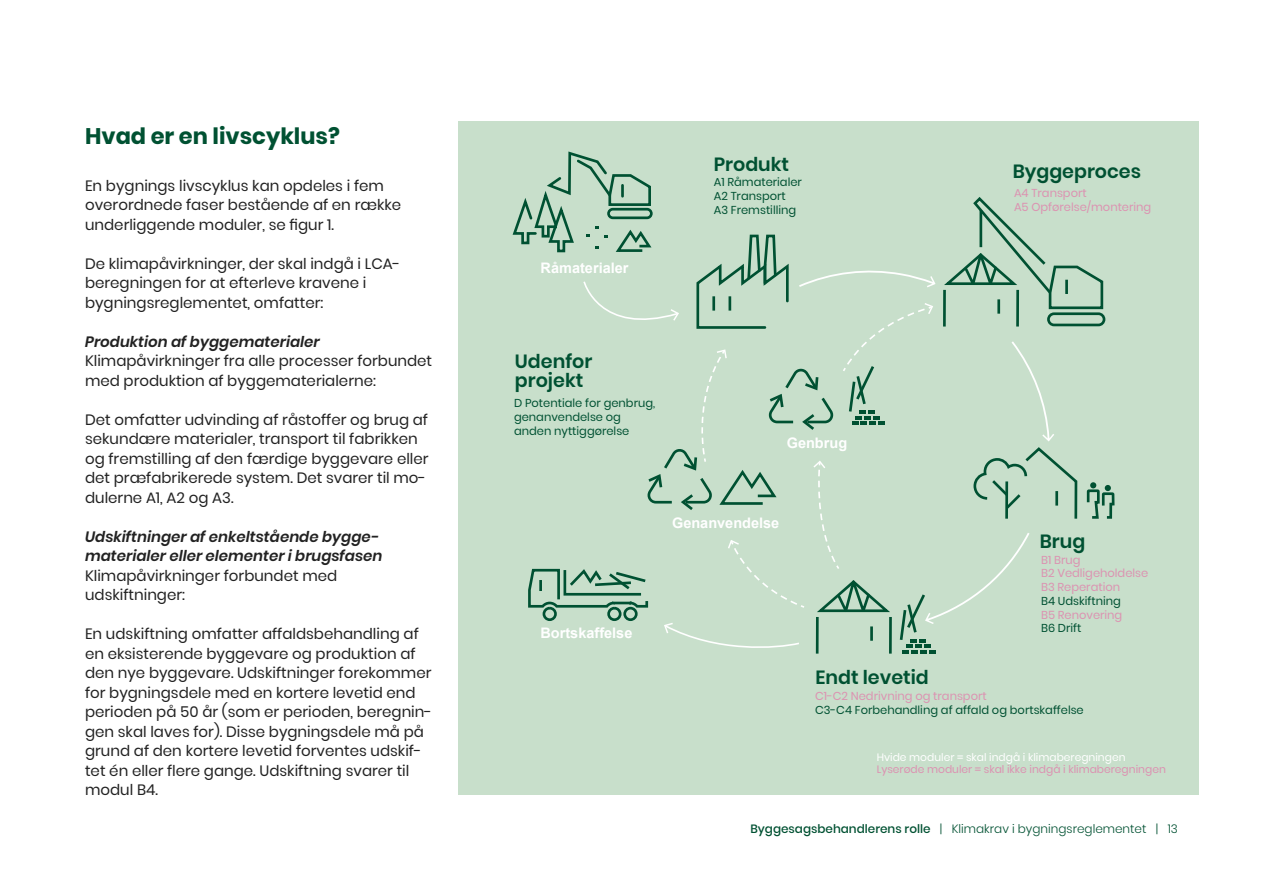
<style>
.page{position:relative;width:1263px;height:893px;background:#fff}
.page>*{position:absolute;margin:0;border:0;box-sizing:border-box;transform-origin:0 0}
.t1{font:700 22.5px "Poppins";color:#005132}
.t2{font:600 19.05px/18.3px "Poppins";color:#005132}
.t3{font:15px/19.5px "Poppins";color:#222}
.t4{font:italic 600 15px/19.5px "Poppins";color:#222}
.t5{font:700 14.55px "Arial";color:#fff}
.t6{font:300 12px "Poppins";color:#005132}
.t7{font:11.4px/13.8px "Poppins";color:#005132}
.t8{font:11.4px/13.8px "Poppins";color:#dc92b1}
.t9{font:10.65px "Poppins";color:#dc91b1}
.t10{font:10.65px "Poppins";color:#fff}
.s1{font-weight:500}
</style>
<div class="page">
<div style="left:458px;top:121px;width:740px;height:674px;background:#c8dfcb"></div>
<hr style="left:816px;top:617px;width:3px;height:37px;background:#005132">
<hr style="left:889px;top:617px;width:3px;height:37px;background:#005132">
<svg style="left:512px;top:151px;width:603px;height:502px"></svg>
<h1 class="t1" style="left:85px;top:123px;width:256px">Hvad er en livscyklus?</h1>
<p class="t3" style="left:85px;top:176px;width:318px">En bygnings livscyklus kan opdeles i fem overordnede faser bestående af en række underliggende moduler, se figur 1.</p>
<p class="t3" style="left:85px;top:254px;width:317px">De klimapåvirkninger, der skal indgå i LCA&shy;beregningen for at efterleve kravene i bygningsreglementet, omfatter:</p>
<p class="t4" style="left:85px;top:332px;width:236px">Produktion af byggematerialer</p>
<p class="t3" style="left:85px;top:351px;width:349px">Klimapåvirkninger fra alle processer forbundet med produktion af byggematerialerne:</p>
<p class="t3" style="left:85px;top:410px;width:345px">Det omfatter udvinding af råstoffer og brug af sekundære materialer, transport til fabrikken og fremstilling af den færdige byggevare eller det præfabrikerede system. Det svarer til mo&shy;dulerne A1, A2 og A3.</p>
<p class="t4" style="left:85px;top:527px;width:299px">Udskiftninger af enkeltstående bygge&shy;materialer eller elementer i brugsfasen</p>
<p class="t3" style="left:85px;top:566px;width:254px">Klimapåvirkninger forbundet med udskiftninger:</p>
<p class="t3" style="left:85px;top:624px;width:349px">En udskiftning omfatter affaldsbehandling af en eksisterende byggevare og produktion af den nye byggevare. Udskiftninger forekommer for bygningsdele med en kortere levetid end perioden på 50 år (som er perioden, beregnin&shy;gen skal laves for). Disse bygningsdele må på grund af den kortere levetid forventes udskif&shy;tet én eller flere gange. Udskiftning svarer til modul B4.</p>
<p class="t5" style="left:541px;top:258px;width:89px">Råmaterialer</p>
<p class="t2" style="left:714px;top:155px;width:77px">Produkt</p>
<p class="t7" style="left:714px;top:175px;width:90px">A1 Råmaterialer<br>A2 Transport<br>A3 Fremstilling</p>
<p class="t2" style="left:1013px;top:162px;width:130px">Byggeproces</p>
<p class="t8" style="left:1014px;top:186px;width:139px">A4 Transport<br>A5 Opførelse/montering</p>
<p class="t2" style="left:515px;top:352px;width:79px">Udenfor projekt</p>
<p class="t7" style="left:514px;top:396px;width:143px">D Potentiale for genbrug, genanvendelse og anden nyttiggørelse</p>
<p class="t5" style="left:787px;top:433px;width:62px">Genbrug</p>
<p class="t5" style="left:540px;top:624px;width:93px">Bortskaffelse</p>
<p class="t5" style="left:672px;top:513px;width:109px">Genanvendelse</p>
<p class="t2" style="left:1040px;top:532px;width:47px">Brug</p>
<p class="t2" style="left:815px;top:669px;width:115px">Endt levetid</p>
<p class="t8" style="left:1041px;top:553px;width:109px">B1 Brug<br>B2 Vedligeholdelse<br>B3 Reperation</p>
<p class="t7" style="left:1041px;top:594px;width:81px">B4 Udskiftning</p>
<p class="t8" style="left:1041px;top:608px;width:83px">B5 Renovering</p>
<p class="t7" style="left:1041px;top:621px;width:42px">B6 Drift</p>
<p class="t8" style="left:815px;top:689px;width:173px">C1-C2 Nedrivning og transport</p>
<p class="t7" style="left:815px;top:703px;width:270px">C3-C4 Forbehandling af affald og bortskaffelse</p>
<p class="t10" style="left:877px;top:751px;width:250px">Hvide moduler = skal indgå i klimaberegningen</p>
<p class="t9" style="left:877px;top:763px;width:291px">Lyserøde moduler = skal ikke indgå i klimaberegningen</p>
<p class="t6" style="left:750px;top:822px;width:429px"><span class="s1">Byggesagsbehandlerens rolle</span> | Klimakrav i bygningsreglementet | 13</p>
</div>
